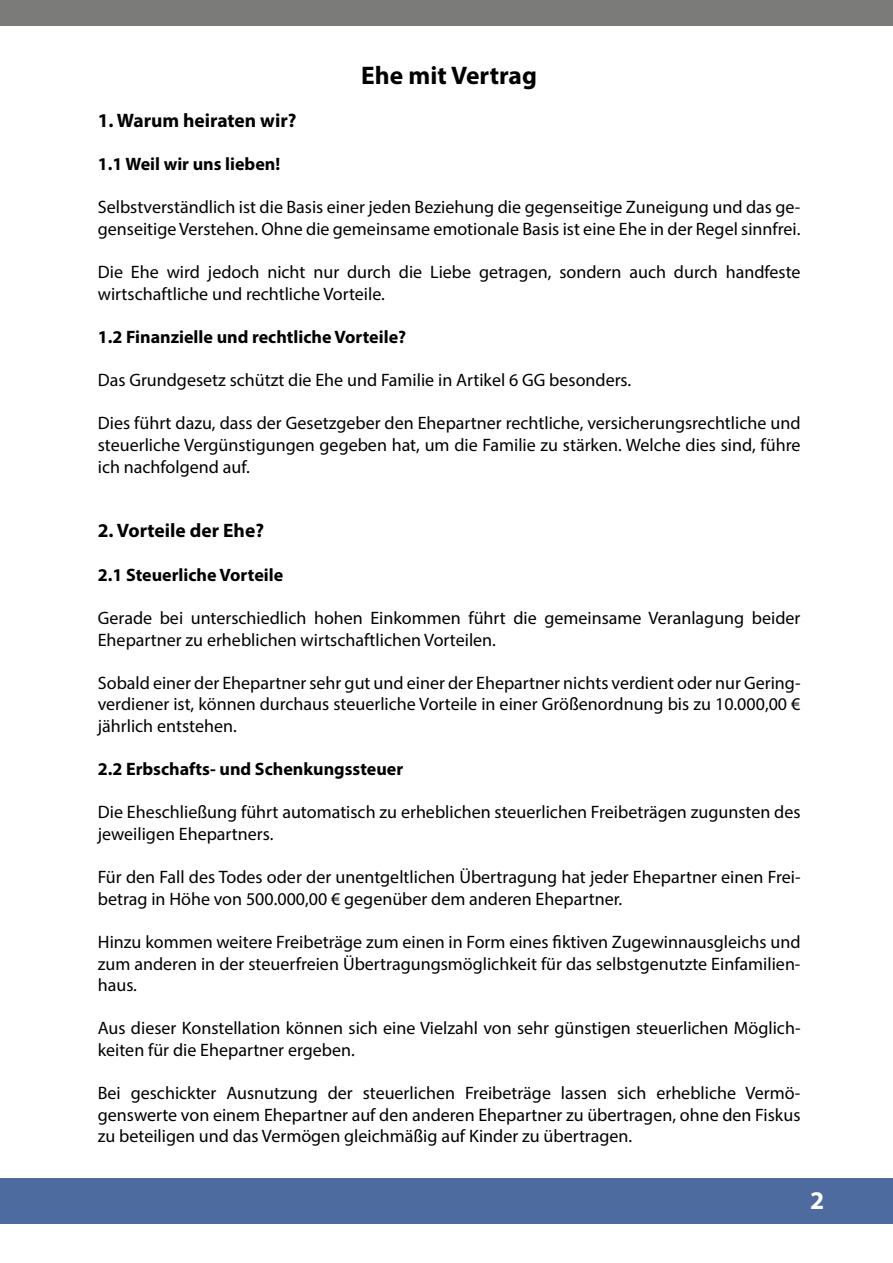
<style>
.page{position:relative;width:893px;height:1263px;background:#fff}
.page>*{position:absolute;margin:0;border:0;box-sizing:border-box;transform-origin:0 0}
.t1{font:700 25.5px "Myriad Pro";color:#000}
.t2{font:700 25.5px "Myriad Pro";color:#fff}
.t3{font:700 19.5px "Myriad Pro";color:#000}
.t4{font:18px/21.6px "Myriad Pro";color:#000}
.t5{font:700 18px "Myriad Pro";color:#000}
</style>
<div class="page">
<div style="left:0;top:1178px;width:893px;height:46px;background:#4d6b9e"></div>
<div style="left:0;top:0;width:893px;height:26px;background:#7b7b7a"></div>
<h1 class="t1" style="left:361px;top:59px;width:177px">Ehe mit Vertrag</h1>
<p class="t3" style="left:98px;top:108px;width:200px">1. Warum heiraten wir?</p>
<p class="t5" style="left:98px;top:152px;width:184px">1.1 Weil wir uns lieben!</p>
<p class="t4" style="left:98px;top:196px;width:704px">Selbstverständlich ist die Basis einer jeden Beziehung die gegenseitige Zuneigung und das ge&shy;genseitige Verstehen. Ohne die gemeinsame emotionale Basis ist eine Ehe in der Regel sinnfrei.</p>
<p class="t4" style="left:98px;top:261px;width:704px">Die Ehe wird jedoch nicht nur durch die Liebe getragen, sondern auch durch handfeste wirtschaftliche und rechtliche Vorteile.</p>
<p class="t5" style="left:98px;top:325px;width:310px">1.2 Finanzielle und rechtliche Vorteile?</p>
<p class="t4" style="left:98px;top:369px;width:535px">Das Grundgesetz schützt die Ehe und Familie in Artikel 6 GG besonders.</p>
<p class="t4" style="left:98px;top:412px;width:704px;text-align:justify">Dies führt dazu, dass der Gesetzgeber den Ehepartner rechtliche, versicherungsrechtliche und steuerliche Vergünstigungen gegeben hat, um die Familie zu stärken. Welche dies sind, führe ich nachfolgend auf.</p>
<p class="t3" style="left:98px;top:518px;width:168px">2. Vorteile der Ehe?</p>
<p class="t5" style="left:98px;top:563px;width:187px">2.1 Steuerliche Vorteile</p>
<p class="t4" style="left:98px;top:607px;width:704px">Gerade bei unterschiedlich hohen Einkommen führt die gemeinsame Veranlagung beider<br>Ehepartner zu erheblichen wirtschaftlichen Vorteilen.</p>
<p class="t4" style="left:98px;top:672px;width:704px;text-align:justify">Sobald einer der Ehepartner sehr gut und einer der Ehepartner nichts verdient oder nur Gering&shy;verdiener ist, können durchaus steuerliche Vorteile in einer Größenordnung bis zu 10.000,00 € jährlich entstehen.</p>
<p class="t5" style="left:98px;top:757px;width:307px">2.2 Erbschafts- und Schenkungssteuer</p>
<p class="t4" style="left:98px;top:801px;width:704px">Die Eheschließung führt automatisch zu erheblichen steuerlichen Freibeträgen zugunsten des jeweiligen Ehepartners.</p>
<p class="t4" style="left:98px;top:866px;width:704px">Für den Fall des Todes oder der unentgeltlichen Übertragung hat jeder Ehepartner einen Frei&shy;betrag in Höhe von 500.000,00 € gegenüber dem anderen Ehepartner.</p>
<p class="t4" style="left:98px;top:931px;width:704px;text-align:justify">Hinzu kommen weitere Freibeträge zum einen in Form eines fiktiven Zugewinnausgleichs und zum anderen in der steuerfreien Übertragungsmöglichkeit für das selbstgenutzte Einfamilien&shy;haus.</p>
<p class="t4" style="left:98px;top:1017px;width:704px">Aus dieser Konstellation können sich eine Vielzahl von sehr günstigen steuerlichen Möglich&shy;keiten für die Ehepartner ergeben.</p>
<p class="t4" style="left:98px;top:1082px;width:704px;text-align:justify">Bei geschickter Ausnutzung der steuerlichen Freibeträge lassen sich erhebliche Vermö&shy;genswerte von einem Ehepartner auf den anderen Ehepartner zu übertragen, ohne den Fiskus zu beteiligen und das Vermögen gleichmäßig auf Kinder zu übertragen.</p>
<h1 class="t2" style="left:810px;top:1184px;width:16px">2</h1>
</div>
